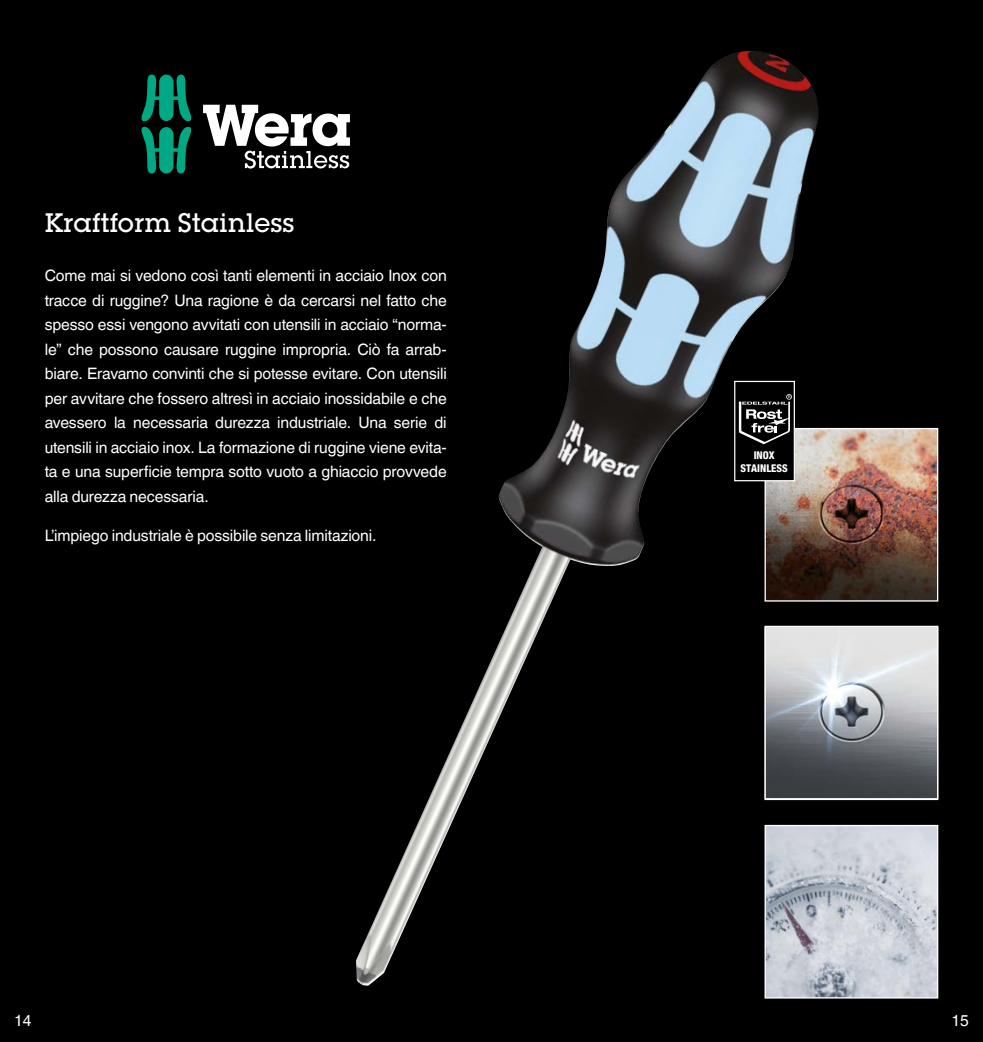
<style>
.page{position:relative;width:983px;height:1042px;background:#fff}
.page>*{position:absolute;margin:0;border:0;box-sizing:border-box;transform-origin:0 0}
.t1{font:28px "co lu regular multiling";color:#fff}
.t2{font:15.75px/24.5px "Helvetica World";letter-spacing:-.01em;color:#fff;text-align:justify}
.t3{font:800 condensed 10.67px/12.6px "Helvetica Neue LT Std";color:#fff;text-align:center}
</style>
<div class="page">
<div style="left:0;top:0;width:982px;height:1042px;background:#000"></div>
<img style="left:819px;top:430px;width:117px;height:169px">
<div style="left:764px;top:428px;width:174px;height:173px;border:1px solid #fff"></div>
<img style="left:356px;top:51px;width:463px;height:935px">
<svg style="left:141px;top:75px;width:51px;height:99px"></svg>
<svg style="left:203px;top:105px;width:147px;height:64px"></svg>
<img style="left:766px;top:827px;width:170px;height:169px">
<div style="left:764px;top:825px;width:174px;height:173px;border:1px solid #fff"></div>
<img style="left:766px;top:628px;width:170px;height:169px">
<div style="left:764px;top:626px;width:174px;height:173px;border:1px solid #fff"></div>
<h1 class="t1" style="left:45px;top:205px;width:251px">Kraftform Stainless</h1>
<p class="t2" style="left:45px;top:263px;width:403px">Come mai si vedono così tanti elementi in acciaio Inox con tracce di ruggine? Una ragione è da cercarsi nel fatto che spesso essi vengono avvitati con utensili in acciaio “norma&shy;le” che possono causare ruggine impropria. Ciò fa arrab&shy;biare. Eravamo convinti che si potesse evitare. Con utensili per avvitare che fossero altresì in acciaio inossidabile e che avessero la necessaria durezza industriale. Una serie di utensili in acciaio inox. La formazione di ruggine viene evita&shy;ta e una superficie tempra sotto vuoto a ghiaccio provvede alla durezza necessaria.</p>
<p class="t2" style="left:45px;top:523px;width:333px">L’impiego industriale è possibile senza limitazioni.</p>
<p class="t3" style="left:740px;top:449px;width:49px">INOX<br>STAINLESS</p>
<p class="t2" style="left:14px;top:1008px;width:19px">14</p>
<p class="t2" style="left:951px;top:1008px;width:19px">15</p>
</div>
